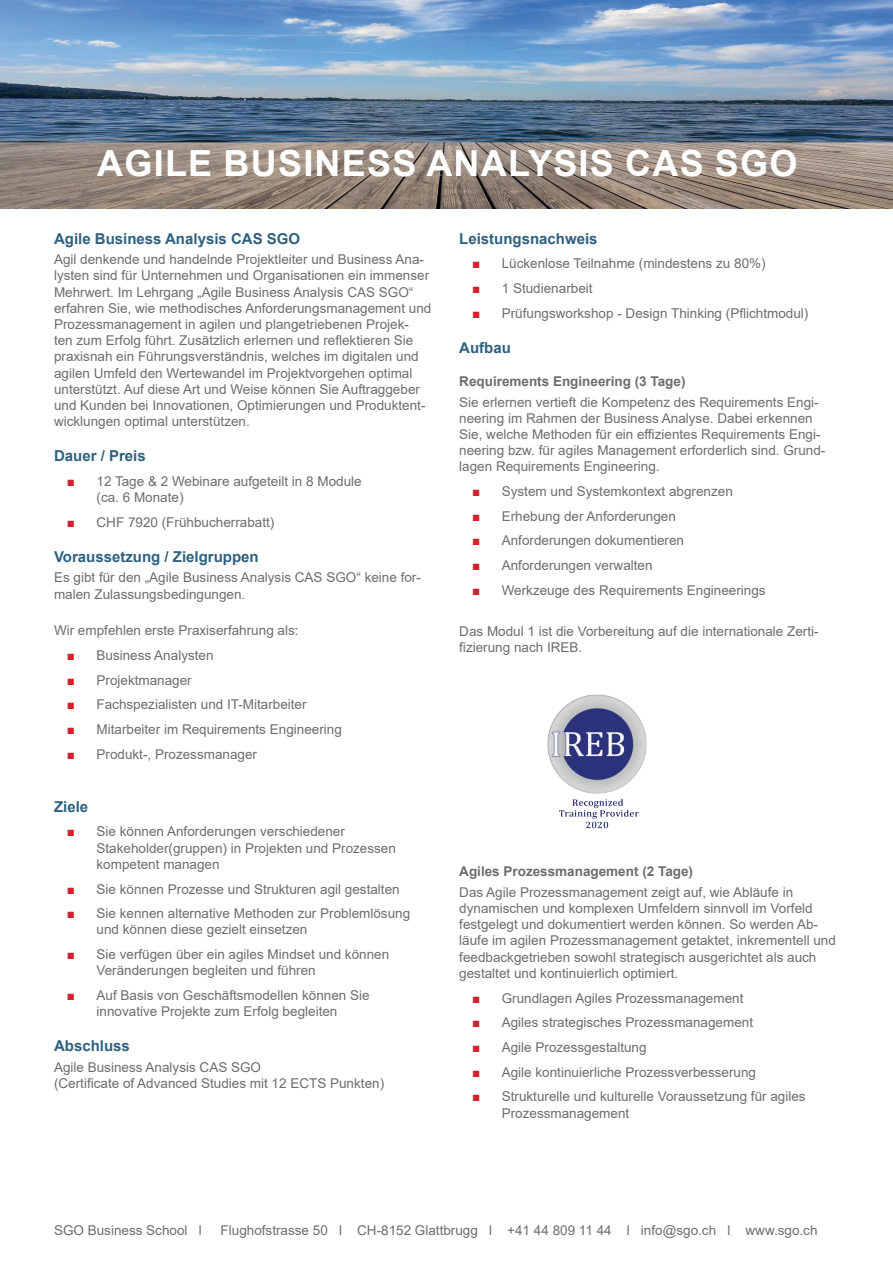
<style>
.page{position:relative;width:893px;height:1263px;background:#fff}
.page>*{position:absolute;margin:0;border:0;box-sizing:border-box;transform-origin:0 0}
.t1{font:700 36px "Arial";letter-spacing:.035em;color:#fff}
.t2{font:700 15px "Arial";color:#2e6180}
.t3{font:13.5px/16.2px "Arial";color:#6c6d70}
.t4{font:700 13.5px "Arial";color:#6c6d70}
.s1{color:#d1232a}
</style>
<div class="page">
<img style="left:0;top:0;width:893px;height:208px">
<img style="left:547px;top:694px;width:100px;height:135px">
<h1 class="t1" style="left:97px;top:138px;width:702px">AGILE BUSINESS ANALYSIS CAS SGO</h1>
<p class="t2" style="left:54px;top:228px;width:248px">Agile Business Analysis CAS SGO</p>
<p class="t3" style="left:54px;top:251px;width:379px">Agil denkende und handelnde Projektleiter und Business Ana&shy;lysten sind für Unternehmen und Organisationen ein immenser Mehrwert. Im Lehrgang „Agile Business Analysis CAS SGO“ erfahren Sie, wie methodisches Anforderungsmanagement und Prozessmanagement in agilen und plangetriebenen Projek-<br>ten zum Erfolg führt. Zusätzlich erlernen und reflektieren Sie praxisnah ein Führungsverständnis, welches im digitalen und agilen Umfeld den Wertewandel im Projektvorgehen optimal unterstützt. Auf diese Art und Weise können Sie Auftraggeber und Kunden bei Innovationen, Optimierungen und Produktent&shy;wicklungen optimal unterstützen.</p>
<p class="t2" style="left:54px;top:445px;width:93px">Dauer / Preis</p>
<p class="t3" style="left:97px;top:473px;width:267px;text-indent:-30px"><span class="s1">■</span> 12 Tage &amp; 2 Webinare aufgeteilt in 8 Module (ca. 6 Monate)</p>
<p class="t3" style="left:67px;top:514px;width:209px"><span class="s1">■</span> CHF 7920 (Frühbucherrabatt)</p>
<p class="t2" style="left:54px;top:546px;width:206px">Voraussetzung / Zielgruppen</p>
<p class="t3" style="left:54px;top:569px;width:368px">Es gibt für den „Agile Business Analysis CAS SGO“ keine for&shy;malen Zulassungsbedingungen.</p>
<p class="t3" style="left:54px;top:622px;width:246px">Wir empfehlen erste Praxiserfahrung als:</p>
<p class="t3" style="left:67px;top:647px;width:148px"><span class="s1">■</span> Business Analysten</p>
<p class="t3" style="left:67px;top:672px;width:127px"><span class="s1">■</span> Projektmanager</p>
<p class="t3" style="left:67px;top:696px;width:241px"><span class="s1">■</span> Fachspezialisten und IT-Mitarbeiter</p>
<p class="t3" style="left:67px;top:721px;width:277px"><span class="s1">■</span> Mitarbeiter im Requirements Engineering</p>
<p class="t3" style="left:67px;top:746px;width:192px"><span class="s1">■</span> Produkt-, Prozessmanager</p>
<p class="t2" style="left:54px;top:796px;width:36px">Ziele</p>
<p class="t3" style="left:97px;top:823px;width:301px;text-indent:-30px"><span class="s1">■</span> Sie können Anforderungen verschiedener<br>Stakeholder(gruppen) in Projekten und Prozessen kompetent managen</p>
<p class="t3" style="left:67px;top:881px;width:334px"><span class="s1">■</span> Sie können Prozesse und Strukturen agil gestalten</p>
<p class="t3" style="left:97px;top:905px;width:315px;text-indent:-30px"><span class="s1">■</span> Sie kennen alternative Methoden zur Problemlösung und können diese gezielt einsetzen</p>
<p class="t3" style="left:97px;top:946px;width:294px;text-indent:-30px"><span class="s1">■</span> Sie verfügen über ein agiles Mindset und können<br>Veränderungen begleiten und führen</p>
<p class="t3" style="left:67px;top:987px;width:304px;text-align:center"><span class="s1">■</span> Auf Basis von Geschäftsmodellen können Sie innovative Projekte zum Erfolg begleiten</p>
<p class="t2" style="left:54px;top:1035px;width:77px">Abschluss</p>
<p class="t3" style="left:54px;top:1059px;width:332px">Agile Business Analysis CAS SGO<br>(Certificate of Advanced Studies mit 12 ECTS Punkten)</p>
<p class="t2" style="left:459px;top:228px;width:140px">Leistungsnachweis</p>
<p class="t3" style="left:472px;top:255px;width:295px"><span class="s1">■</span> Lückenlose Teilnahme (mindestens zu 80%)</p>
<p class="t3" style="left:472px;top:280px;width:122px"><span class="s1">■</span> 1 Studienarbeit</p>
<p class="t3" style="left:472px;top:305px;width:338px"><span class="s1">■</span> Prüfungsworkshop - Design Thinking (Pflichtmodul)</p>
<p class="t2" style="left:459px;top:337px;width:53px">Aufbau</p>
<p class="t4" style="left:459px;top:372px;width:228px">Requirements Engineering (3 Tage)</p>
<p class="t3" style="left:459px;top:394px;width:368px">Sie erlernen vertieft die Kompetenz des Requirements Engi&shy;neering im Rahmen der Business Analyse. Dabei erkennen Sie, welche Methoden für ein effizientes Requirements Engi&shy;neering bzw. für agiles Management erforderlich sind. Grund&shy;lagen Requirements Engineering.</p>
<p class="t3" style="left:472px;top:483px;width:262px"><span class="s1">■</span> System und Systemkontext abgrenzen</p>
<p class="t3" style="left:472px;top:508px;width:205px"><span class="s1">■</span> Erhebung der Anforderungen</p>
<p class="t3" style="left:472px;top:532px;width:214px"><span class="s1">■</span> Anforderungen dokumentieren</p>
<p class="t3" style="left:472px;top:557px;width:182px"><span class="s1">■</span> Anforderungen verwalten</p>
<p class="t3" style="left:472px;top:582px;width:295px"><span class="s1">■</span> Werkzeuge des Requirements Engineerings</p>
<p class="t3" style="left:459px;top:623px;width:361px">Das Modul 1 ist die Vorbereitung auf die internationale Zerti&shy;fizierung nach IREB.</p>
<p class="t4" style="left:459px;top:862px;width:235px">Agiles Prozessmanagement (2 Tage)</p>
<p class="t3" style="left:459px;top:884px;width:378px">Das Agile Prozessmanagement zeigt auf, wie Abläufe in dynamischen und komplexen Umfeldern sinnvoll im Vorfeld festgelegt und dokumentiert werden können. So werden Ab&shy;läufe im agilen Prozessmanagement getaktet, inkrementell und feedbackgetrieben sowohl strategisch ausgerichtet als auch gestaltet und kontinuierlich optimiert.</p>
<p class="t3" style="left:472px;top:989px;width:273px"><span class="s1">■</span> Grundlagen Agiles Prozessmanagement</p>
<p class="t3" style="left:472px;top:1014px;width:283px"><span class="s1">■</span> Agiles strategisches Prozessmanagement</p>
<p class="t3" style="left:472px;top:1039px;width:176px"><span class="s1">■</span> Agile Prozessgestaltung</p>
<p class="t3" style="left:472px;top:1064px;width:286px"><span class="s1">■</span> Agile kontinuierliche Prozessverbesserung</p>
<p class="t3" style="left:502px;top:1088px;width:305px;text-indent:-30px"><span class="s1">■</span> Strukturelle und kulturelle Voraussetzung für agiles<br>Prozessmanagement</p>
<p class="t3" style="left:54px;top:1222px;width:149px">SGO Business School l</p>
<p class="t3" style="left:221px;top:1222px;width:598px">Flughofstrasse 50 l CH-8152 Glattbrugg l +41 44 809 11 44 l info@sgo.ch l www.sgo.ch</p>
</div>
